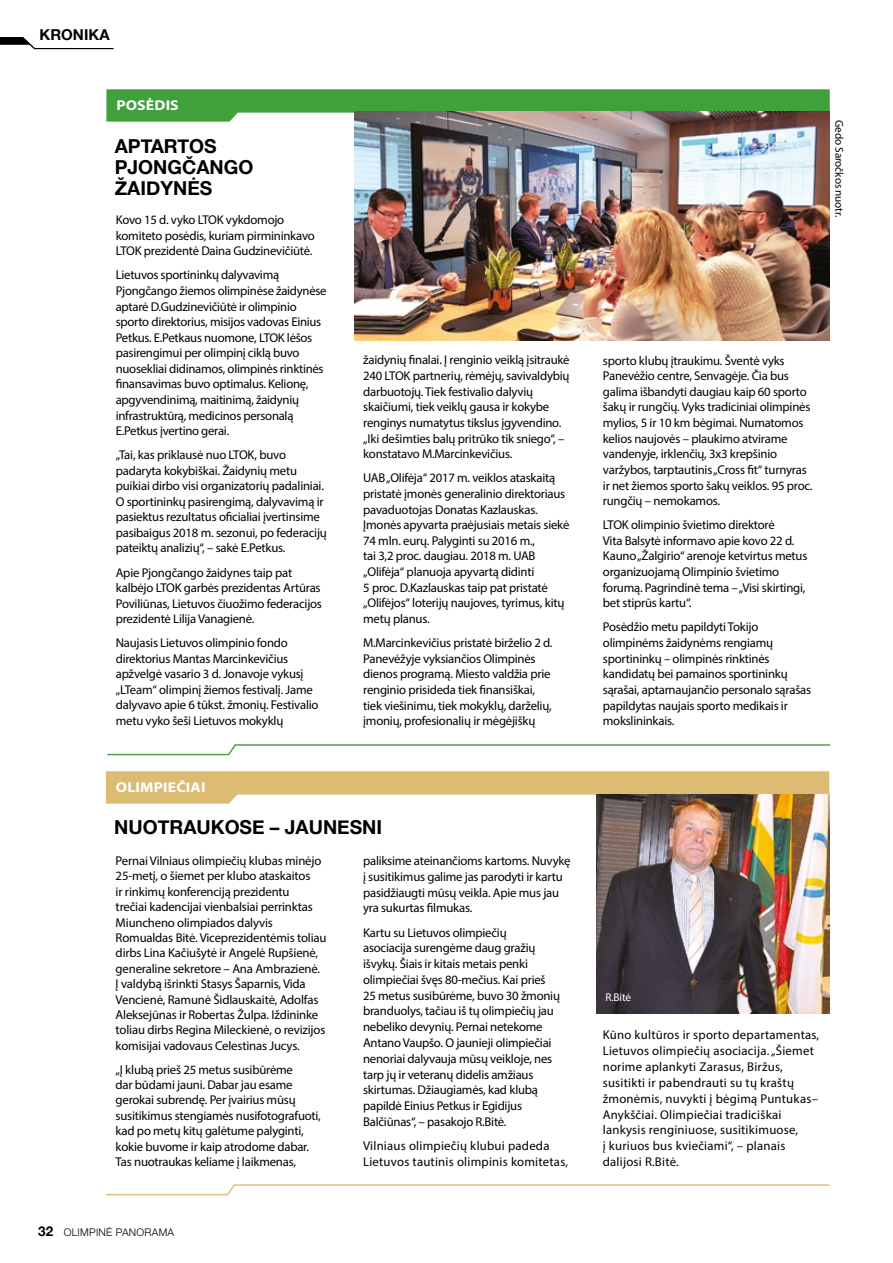
<style>
.page{position:relative;width:893px;height:1263px;background:#fff}
.page>*{position:absolute;margin:0;border:0;box-sizing:border-box;transform-origin:0 0}
.t1{font:700 19.2px/21px "Helvetica Neue";color:#000}
.t2{font:700 15px "Helvetica Neue";color:#000}
.t3{font:700 14.25px "Myriad Pro";letter-spacing:.01em;color:#fff;scale:1.11 1}
.t4{font:12.75px/15.6px "Myriad Pro";letter-spacing:-.02em;color:#000}
.t5{font:12.75px/15.8px "Myriad Pro";letter-spacing:.02em;color:#000}
.t6{font:11.25px "Myriad Pro";letter-spacing:-.01em;color:#000}
.t7{font:11.25px "Myriad Pro";color:#fff}
.t8{font:300 10.5px "Helvetica Neue";letter-spacing:.025em;color:#000}
.s1{font-weight:700;font-size:13.5px}
</style>
<div class="page">
<svg style="left:0;top:37px;width:114px;height:12px"></svg>
<svg style="left:106px;top:1184px;width:724px;height:12px"></svg>
<svg style="left:106px;top:771px;width:723px;height:33px"></svg>
<svg style="left:107px;top:744px;width:724px;height:12px"></svg>
<svg style="left:106px;top:89px;width:724px;height:33px;background:#4ea74a"></svg>
<img style="left:355px;top:111px;width:475px;height:230px">
<img style="left:596px;top:794px;width:233px;height:220px">
<p class="t2" style="left:40px;top:23px;width:60px">KRONIKA</p>
<p class="t3" style="left:116px;top:96px;width:9px">POSĖDIS</p>
<h1 class="t1" style="left:115px;top:136px;width:140px">APTARTOS<br>PJONGČANGO<br>ŽAIDYNĖS</h1>
<p class="t4" style="left:116px;top:212px;width:201px">Kovo 15 d. vyko LTOK vykdomojo komiteto posėdis, kuriam pirmininkavo<br>LTOK prezidentė Daina Gudzinevičiūtė.</p>
<p class="t4" style="left:116px;top:267px;width:212px">Lietuvos sportininkų dalyvavimą Pjongčango žiemos olimpinėse žaidynėse aptarė D.Gudzinevičiūtė ir olimpinio sporto direktorius, misijos vadovas Einius Petkus. E.Petkaus nuomone, LTOK lėšos pasirengimui per olimpinį ciklą buvo nuosekliai didinamos, olimpinės rinktinės finansavimas buvo optimalus. Kelionę, apgyvendinimą, maitinimą, žaidynių infrastruktūrą, medicinos personalą E.Petkus įvertino gerai.</p>
<p class="t4" style="left:116px;top:447px;width:213px">„Tai, kas priklausė nuo LTOK, buvo padaryta kokybiškai. Žaidynių metu puikiai dirbo visi organizatorių padaliniai.<br>O sportininkų pasirengimą, dalyvavimą ir pasiektus rezultatus oficialiai įvertinsime pasibaigus 2018 m. sezonui, po federacijų pateiktų analizių“, – sakė E.Petkus.</p>
<p class="t4" style="left:116px;top:564px;width:208px">Apie Pjongčango žaidynes taip pat kalbėjo LTOK garbės prezidentas Artūras Poviliūnas, Lietuvos čiuožimo federacijos prezidentė Lilija Vanagienė.</p>
<p class="t4" style="left:116px;top:635px;width:204px">Naujasis Lietuvos olimpinio fondo direktorius Mantas Marcinkevičius apžvelgė vasario 3 d. Jonavoje vykusį „LTeam“ olimpinį žiemos festivalį. Jame dalyvavo apie 6 tūkst. žmonių. Festivalio metu vyko šeši Lietuvos mokyklų</p>
<p class="t3" style="left:116px;top:778px;width:26px">OLIMPIE</p>
<p class="t3" style="left:176px;top:778px;width:28px">čiai</p>
<p class="t4" style="left:363px;top:352px;width:208px">žaidynių finalai. Į renginio veiklą įsitraukė 240 LTOK partnerių, rėmėjų, savivaldybių darbuotojų. Tiek festivalio dalyvių skaičiumi, tiek veiklų gausa ir kokybe renginys numatytus tikslus įgyvendino. „I ki dešimties balų pritrūko tik sniego“, – konstatavo M.Marcinkevičius.</p>
<p class="t4" style="left:363px;top:470px;width:8px">UAB</p>
<p class="t4" style="left:363px;top:470px;width:208px;text-indent:23px">„Olifėja“ 2017 m. veiklos ataskaitą pristatė įmonės generalinio direktoriaus pavaduotojas Donatas Kazlauskas.<br>Įmonės apyvarta praėjusiais metais siekė 74 mln. eurų. Palyginti su 2016 m.,<br>tai 3,2 proc. daugiau. 2018 m. UAB<br>„Olifėja“ planuoja apyvartą didinti<br>5 proc. D.Kazlauskas taip pat pristatė „Olifėjos“ loterijų naujoves, tyrimus, kitų metų planus.</p>
<p class="t4" style="left:363px;top:635px;width:191px">M.Marcinkevičius pristatė birželio 2 d.<br>Panevėžyje vyksiančios Olimpinės dienos programą. Miesto valdžia prie renginio prisideda tiek finansiškai, tiek viešinimu, tiek mokyklų, darželių, įmonių, profesionalių ir mėgėjiškų</p>
<h1 class="t1" style="left:114px;top:817px;width:269px">NUOTRAUKOSE – JAUNESNI</h1>
<p class="t4" style="left:116px;top:853px;width:212px">Pernai Vilniaus olimpiečių klubas minėjo 25-metį, o šiemet per klubo ataskaitos<br>ir rinkimų konferenciją prezidentu<br>trečiai kadencijai vienbalsiai perrinktas Miuncheno olimpiados dalyvis Romualdas Bitė. Viceprezidentėmis toliau dirbs Lina Kačiušytė ir Angelė Rupšienė, generaline sekretore – Ana Ambrazienė.<br>Į valdybą išrinkti Stasys Šaparnis, Vida Vencienė, Ramunė Šidlauskaitė, Adolfas Aleksejūnas ir Robertas Žulpa. Iždininke toliau dirbs Regina Mileckienė, o revizijos komisijai vadovaus Celestinas Jucys.</p>
<p class="t4" style="left:116px;top:1061px;width:207px">„Į klubą prieš 25 metus susibūrėme<br>dar būdami jauni. Dabar jau esame gerokai subrendę. Per įvairius mūsų susitikimus stengiamės nusifotografuoti, kad po metų kitų galėtume palyginti, kokie buvome ir kaip atrodome dabar.<br>Tas nuotraukas keliame į laikmenas,</p>
<p class="t8" style="left:38px;top:1224px;width:137px"><span class="s1">32</span> OLIMPINĖ PANORAMA</p>
<p class="t4" style="left:363px;top:853px;width:209px">paliksime ateinančioms kartoms. Nuvykę į susitikimus galime jas parodyti ir kartu pasidžiaugti mūsų veikla. Apie mus jau yra sukurtas filmukas.</p>
<p class="t4" style="left:363px;top:924px;width:198px">Kartu su Lietuvos olimpiečių<br>asociacija surengėme daug gražių išvykų. Šiais ir kitais metais penki olimpiečiai švęs 80-mečius. Kai prieš 25 metus susibūrėme, buvo 30 žmonių branduolys, tačiau iš tų olimpiečių jau nebeliko devynių. Pernai netekome Antano Vaupšo. O jaunieji olimpiečiai nenoriai dalyvauja mūsų veikloje, nes tarp jų ir veteranų didelis amžiaus skirtumas. Džiaugiamės, kad klubą papildė Einius Petkus ir Egidijus Balčiūnas“, – pasakojo R.Bitė.</p>
<p class="t5" style="left:363px;top:1138px;width:207px">Vilniaus olimpiečių klubui padeda<br>Lietuvos tautinis olimpinis komitetas,</p>
<p class="t6" style="left:846px;top:120px;width:99px;rotate:90deg">Gedo Saročkos nuotr.</p>
<p class="t4" style="left:603px;top:352px;width:211px">sporto klubų įtraukimu. Šventė vyks Panevėžio centre, Senvagėje. Čia bus galima išbandyti daugiau kaip 60 sporto šakų ir rungčių. Vyks tradiciniai olimpinės mylios, 5 ir 10 km bėgimai. Numatomos kelios naujovės – plaukimo atvirame vandenyje, irklenčių, 3x3 krepšinio varžybos, tarptautinis „Cross fit“ turnyras ir net žiemos sporto šakų veiklos. 95 proc. rungčių – nemokamos.</p>
<p class="t4" style="left:603px;top:517px;width:206px">LTOK olimpinio švietimo direktorė<br>Vita Balsytė informavo apie kovo 22 d.<br>Kauno „Žalgirio“ arenoje ketvirtus metus organizuojamą Olimpinio švietimo forumą. Pagrindinė tema – „Visi skirtingi, bet stiprūs kartu“.</p>
<p class="t4" style="left:603px;top:619px;width:210px">Posėdžio metu papildyti Tokijo olimpinėms žaidynėms rengiamų sportininkų – olimpinės rinktinės kandidatų bei pamainos sportininkų sąrašai, aptarnaujančio personalo sąrašas papildytas naujais sporto medikais ir mokslininkais.</p>
<p class="t7" style="left:605px;top:990px;width:27px">R.Bitė</p>
<p class="t5" style="left:603px;top:1027px;width:218px">Kūno kultūros ir sporto departamentas, Lietuvos olimpiečių asociacija. „Šiemet norime aplankyti Zarasus, Biržus, susitikti ir pabendrauti su tų kraštų žmonėmis, nuvykti į bėgimą Puntukas– Anykščiai. Olimpiečiai tradiciškai lankysis renginiuose, susitikimuose,<br>į kuriuos bus kviečiami“, – planais dalijosi R.Bitė.</p>
</div>
